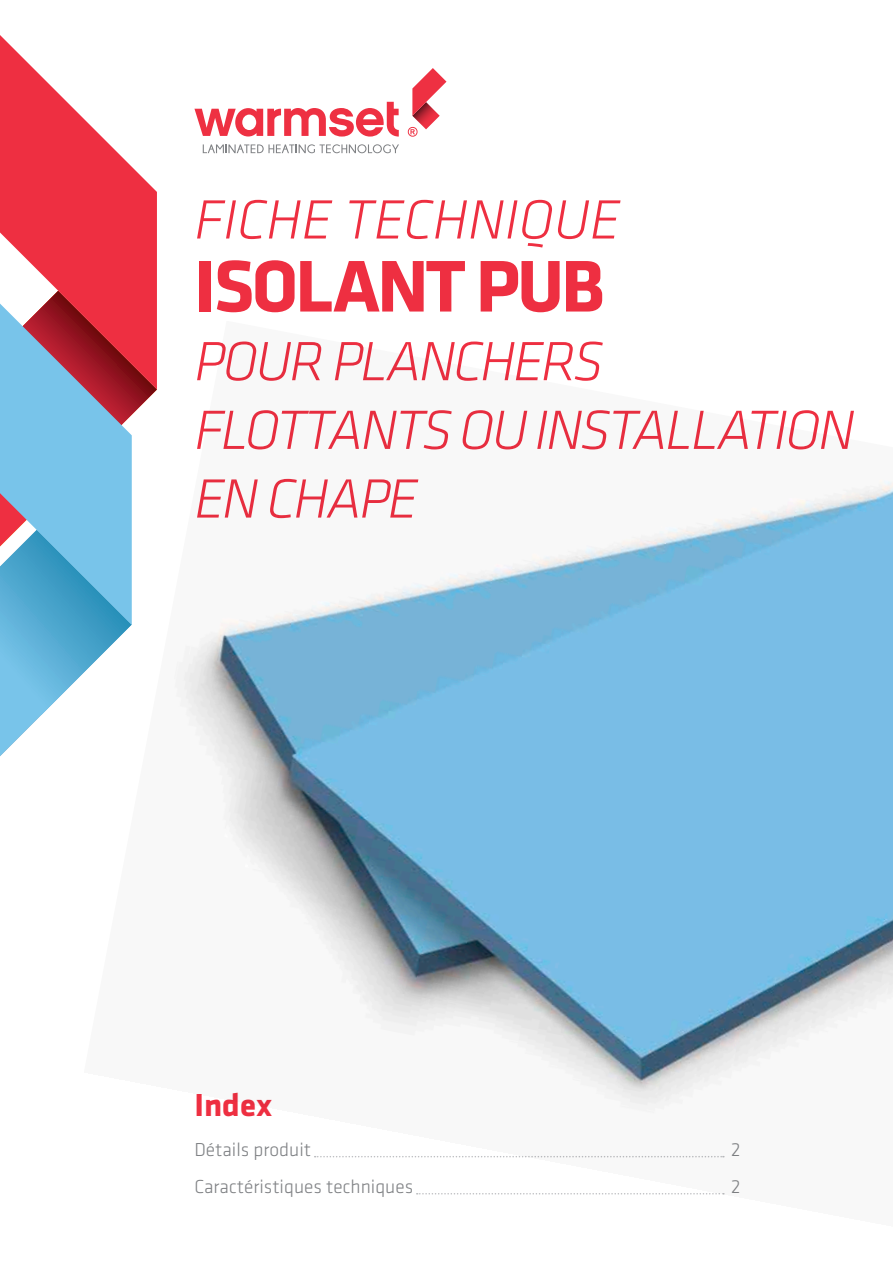
<style>
.page{position:relative;width:893px;height:1263px;background:#fff}
.page>*{position:absolute;margin:0;border:0;box-sizing:border-box;transform-origin:0 0}
.t1{font:700 75.75px "Klavika";letter-spacing:-.04em;color:#ee2f41}
.t2{font:italic 300 57.3px/68.7px "Klavika";letter-spacing:-.04em;color:#ee2f41}
.t3{font:italic 300 57.3px "Klavika";color:#ee2f41}
.t4{font:700 33px "Klavika";color:#ee2f41}
.t5{font:300 19.5px/36.8px "Klavika";color:#808285}
</style>
<div class="page">
<svg style="left:0;top:35px;width:157px;height:256px;fill:#ee2f41"></svg>
<svg style="left:0;top:291px;width:157px;height:465px;background:#8aabc9"></svg>
<svg style="left:194px;top:102px;width:205px;height:35px"></svg>
<svg style="left:203px;top:144px;width:196px;height:9px"></svg>
<svg style="left:408px;top:68px;width:38px;height:69px"></svg>
<img style="left:84px;top:321px;width:809px;height:874px">
<p class="t3" style="left:194px;top:188px;width:427px">FICHE TECHNIQUE</p>
<h1 class="t1" style="left:194px;top:245px;width:411px">ISOLANT PUB</h1>
<p class="t2" style="left:194px;top:328px;width:662px">POUR PLANCHERS<br>FLOTTANTS OU INSTALLATION<br>EN CHAPE</p>
<p class="t4" style="left:194px;top:1086px;width:79px">Index</p>
<p class="t5" style="left:194px;top:1131px;width:220px">Détails produit<br>Caractéristiques techniques</p>
<p class="t5" style="left:731px;top:1131px;width:11px">2<br>2</p>
</div>
